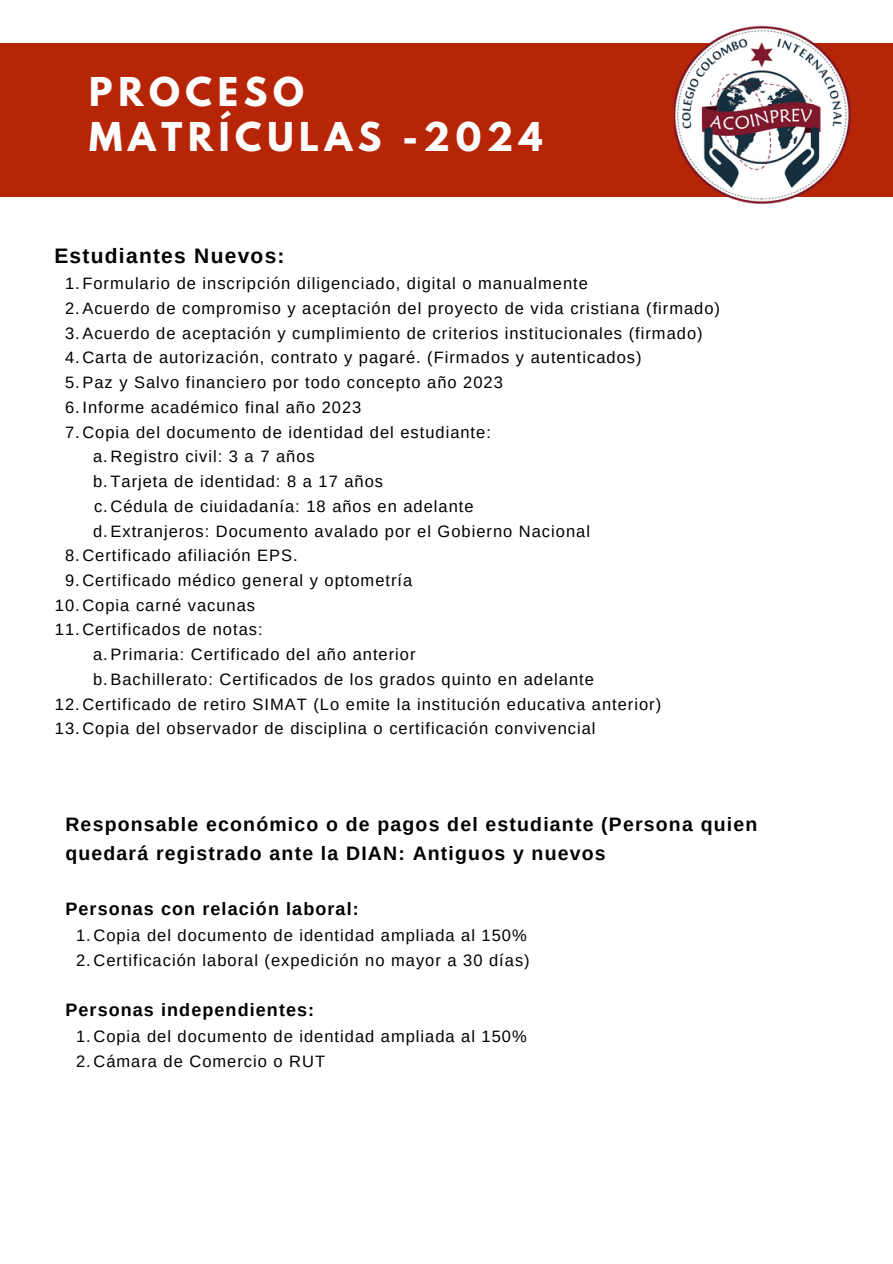
<style>
.page{position:relative;width:893px;height:1264px;background:#fff}
.page>*{position:absolute;margin:0;border:0;box-sizing:border-box;transform-origin:0 0}
.t1{font:700 35.1px/45px "League Spartan";letter-spacing:.16em;color:#fff}
.t2{font:700 21px "Arimo";letter-spacing:.06em;color:#000}
.t3{font:700 19.5px/29.2px "Arimo";letter-spacing:.06em;color:#000}
.t4{font:700 18px "Arimo";letter-spacing:.06em;color:#000}
.t5{font:16.5px "Arimo";letter-spacing:.06em;color:#000}
</style>
<div class="page">
<div style="left:0;top:43px;width:892px;height:153px;background:#b62505"></div>
<img style="left:666px;top:25px;width:191px;height:179px">
<p class="t1" style="left:89px;top:74px;width:454px">PROCESO<br>MATRÍCULAS -2024</p>
<p class="t2" style="left:54px;top:244px;width:232px">Estudiantes Nuevos:</p>
<p class="t5" style="left:65px;top:274px;width:524px">1.Formulario de inscripción diligenciado, digital o manualmente</p>
<p class="t5" style="left:65px;top:299px;width:656px">2.Acuerdo de compromiso y aceptación del proyecto de vida cristiana (firmado)</p>
<p class="t5" style="left:65px;top:323px;width:639px">3.Acuerdo de aceptación y cumplimiento de criterios institucionales (firmado)</p>
<p class="t5" style="left:65px;top:348px;width:578px">4.Carta de autorización, contrato y pagaré. (Firmados y autenticados)</p>
<p class="t5" style="left:65px;top:373px;width:439px">5.Paz y Salvo financiero por todo concepto año 2023</p>
<p class="t5" style="left:65px;top:398px;width:298px">6.Informe académico final año 2023</p>
<p class="t5" style="left:65px;top:422px;width:427px">7.Copia del documento de identidad del estudiante:</p>
<p class="t5" style="left:93px;top:447px;width:223px">a.Registro civil: 3 a 7 años</p>
<p class="t5" style="left:93px;top:472px;width:291px">b.Tarjeta de identidad: 8 a 17 años</p>
<p class="t5" style="left:94px;top:497px;width:381px">c.Cédula de ciuidadanía: 18 años en adelante</p>
<p class="t5" style="left:93px;top:521px;width:498px">d.Extranjeros: Documento avalado por el Gobierno Nacional</p>
<p class="t5" style="left:65px;top:546px;width:234px">8.Certificado afiliación EPS.</p>
<p class="t5" style="left:65px;top:571px;width:349px">9.Certificado médico general y optometría</p>
<p class="t5" style="left:55px;top:596px;width:202px">10.Copia carné vacunas</p>
<p class="t5" style="left:55px;top:620px;width:209px">11.Certificados de notas:</p>
<p class="t5" style="left:93px;top:645px;width:324px">a.Primaria: Certificado del año anterior</p>
<p class="t5" style="left:93px;top:670px;width:502px">b.Bachillerato: Certificados de los grados quinto en adelante</p>
<p class="t5" style="left:55px;top:694px;width:607px">12.Certificado de retiro SIMAT (Lo emite la institución educativa anterior)</p>
<p class="t5" style="left:55px;top:719px;width:542px">13.Copia del observador de disciplina o certificación convivencial</p>
<p class="t3" style="left:65px;top:809px;width:693px">Responsable económico o de pagos del estudiante (Persona quien quedará registrado ante la DIAN: Antiguos y nuevos</p>
<p class="t4" style="left:65px;top:898px;width:295px">Personas con relación laboral:</p>
<p class="t5" style="left:76px;top:926px;width:452px">1.Copia del documento de identidad ampliada al 150%</p>
<p class="t5" style="left:76px;top:950px;width:455px">2.Certificación laboral (expedición no mayor a 30 días)</p>
<p class="t4" style="left:65px;top:1000px;width:250px">Personas independientes:</p>
<p class="t5" style="left:76px;top:1027px;width:452px">1.Copia del documento de identidad ampliada al 150%</p>
<p class="t5" style="left:76px;top:1052px;width:250px">2.Cámara de Comercio o RUT</p>
</div>
